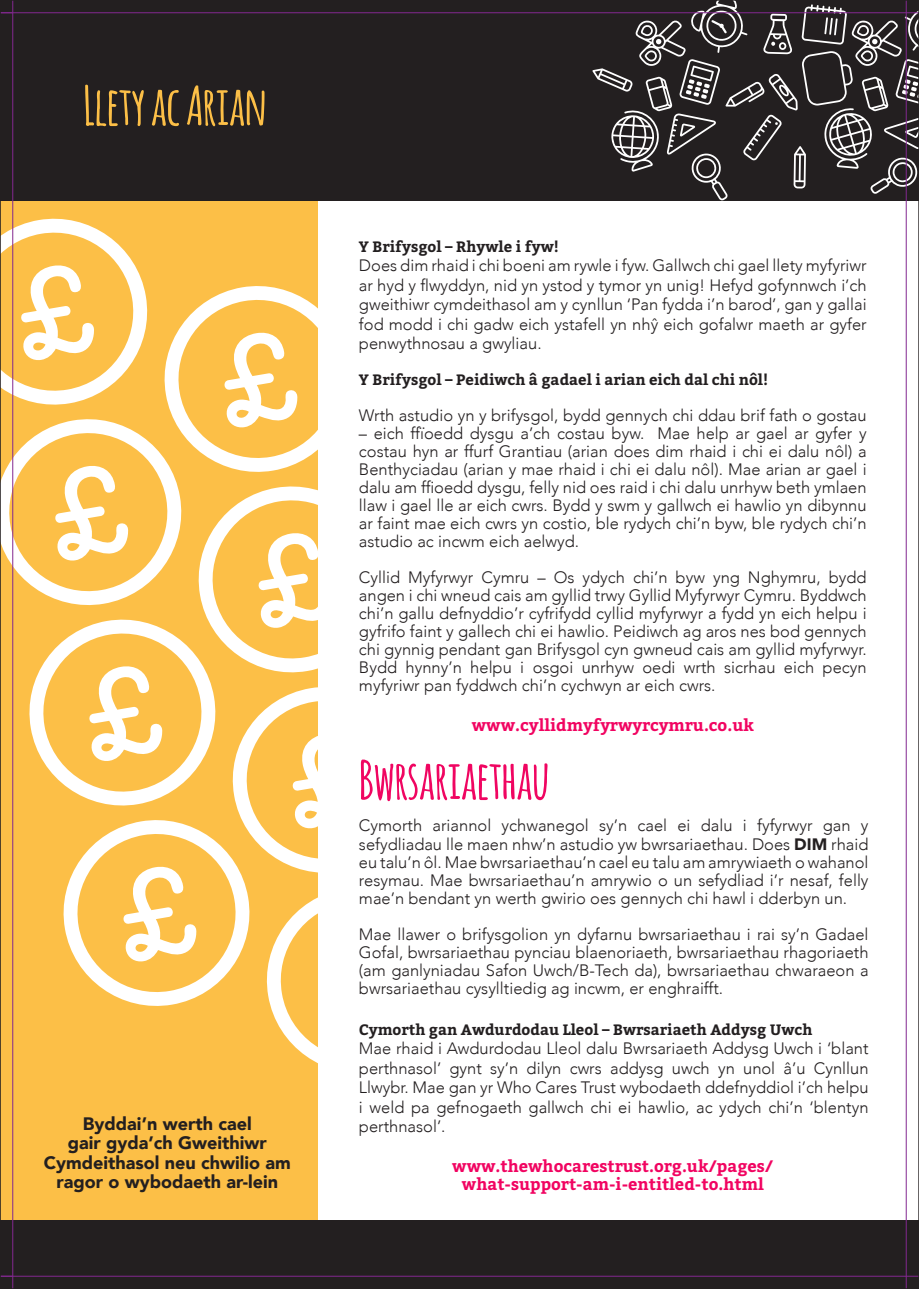
<style>
.page{position:relative;width:919px;height:1289px;background:#fff}
.page>*{position:absolute;margin:0;border:0;box-sizing:border-box;transform-origin:0 0}
.t1{font:700 52.95px "Amatic";color:#f00561}
.t2{font:700 52.95px "Amatic";color:#fcbf47}
.t3{font:900 18px/19.5px "Avenir";color:#231f20;text-align:center}
.t4{font:300 16.5px/18px "Avenir";color:#231f20;text-align:justify}
.t5{font:700 16.5px "Bitter";color:#f10461}
.t6{font:700 15px "Bitter";color:#231f20}
.s1{font-weight:900}
</style>
<div class="page">
<div style="left:0;top:0;width:918px;height:200px;background:#231f20"></div>
<div style="left:0;top:1220px;width:918px;height:68px;background:#231f20"></div>
<svg style="left:592px;top:0;width:327px;height:200px"></svg>
<hr style="left:905px;top:0;width:1px;height:1288px;background:#832890">
<hr style="left:0;top:12px;width:918px;height:1px;background:#832890">
<hr style="left:0;top:1275px;width:918px;height:1px;background:#832890">
<svg style="left:2px;top:2px;width:315px;height:1284px"></svg>
<p class="t2" style="left:84px;top:68px;width:184px">Llety ac Arian</p>
<p class="t3" style="left:44px;top:1113px;width:248px">Byddai’n werth cael<br>gair gyda’ch Gweithiwr<br>Cymdeithasol neu chwilio am ragor o wybodaeth ar-lein</p>
<p class="t6" style="left:359px;top:235px;width:201px">Y Brifysgol – Rhywle i fyw!</p>
<p class="t4" style="left:359px;top:256px;width:509px;line-height:19.5px">Does dim rhaid i chi boeni am rywle i fyw. Gallwch chi gael llety myfyriwr ar hyd y flwyddyn, nid yn ystod y tymor yn unig! Hefyd gofynnwch i’ch gweithiwr cymdeithasol am y cynllun ‘Pan fydda i’n barod’, gan y gallai fod modd i chi gadw eich ystafell yn nhŷ eich gofalwr maeth ar gyfer penwythnosau a gwyliau.</p>
<p class="t6" style="left:359px;top:368px;width:411px">Y Brifysgol – Peidiwch â gadael i arian eich dal chi nôl!</p>
<p class="t4" style="left:359px;top:406px;width:509px">Wrth astudio yn y brifysgol, bydd gennych chi ddau brif fath o gostau</p>
<p class="t4" style="left:359px;top:424px;width:509px">– eich ffïoedd dysgu a’ch costau byw. Mae help ar gael ar gyfer y costau hyn ar ffurf Grantiau (arian does dim rhaid i chi ei dalu nôl) a Benthyciadau (arian y mae rhaid i chi ei dalu nôl). Mae arian ar gael i dalu am ffioedd dysgu, felly nid oes raid i chi dalu unrhyw beth ymlaen llaw i gael lle ar eich cwrs. Bydd y swm y gallwch ei hawlio yn dibynnu ar faint mae eich cwrs yn costio, ble rydych chi’n byw, ble rydych chi’n astudio ac incwm eich aelwyd.</p>
<p class="t4" style="left:359px;top:568px;width:509px">Cyllid Myfyrwyr Cymru – Os ydych chi’n byw yng Nghymru, bydd angen i chi wneud cais am gyllid trwy Gyllid Myfyrwyr Cymru. Byddwch chi’n gallu defnyddio’r cyfrifydd cyllid myfyrwyr a fydd yn eich helpu i gyfrifo faint y gallech chi ei hawlio. Peidiwch ag aros nes bod gennych chi gynnig pendant gan Brifysgol cyn gwneud cais am gyllid myfyrwyr.<br>Bydd hynny’n helpu i osgoi unrhyw oedi wrth sicrhau eich pecyn myfyriwr pan fyddwch chi’n cychwyn ar eich cwrs.</p>
<p class="t5" style="left:472px;top:712px;width:283px">www.cyllidmyfyrwyrcymru.co.uk</p>
<p class="t1" style="left:359px;top:742px;width:191px">Bwrsariaethau</p>
<p class="t4" style="left:359px;top:815px;width:511px;line-height:19.5px">Cymorth ariannol ychwanegol sy’n cael ei dalu i fyfyrwyr gan y sefydliadau lle maen nhw’n astudio yw bwrsariaethau. Does <span class="s1">DIM</span> rhaid</p>
<p class="t4" style="left:359px;top:853px;width:511px">eu talu’n ôl. Mae bwrsariaethau’n cael eu talu am amrywiaeth o wahanol resymau. Mae bwrsariaethau’n amrywio o un sefydliad i’r nesaf, felly mae’n bendant yn werth gwirio oes gennych chi hawl i dderbyn un.</p>
<p class="t4" style="left:359px;top:925px;width:511px">Mae llawer o brifysgolion yn dyfarnu bwrsariaethau i rai sy’n Gadael Gofal, bwrsariaethau pynciau blaenoriaeth, bwrsariaethau rhagoriaeth (am ganlyniadau Safon Uwch/B-Tech da), bwrsariaethau chwaraeon a bwrsariaethau cysylltiedig ag incwm, er enghraifft.</p>
<p class="t6" style="left:359px;top:1017px;width:455px">Cymorth gan Awdurdodau Lleol – Bwrsariaeth Addysg Uwch</p>
<p class="t4" style="left:359px;top:1038px;width:511px;line-height:19.5px">Mae rhaid i Awdurdodau Lleol dalu Bwrsariaeth Addysg Uwch i ‘blant perthnasol’ gynt sy’n dilyn cwrs addysg uwch yn unol â’u Cynllun Llwybr. Mae gan yr Who Cares Trust wybodaeth ddefnyddiol i’ch helpu i weld pa gefnogaeth gallwch chi ei hawlio, ac ydych chi’n ‘blentyn perthnasol’.</p>
<p class="t5" style="left:452px;top:1153px;width:322px">www.thewhocarestrust.org.uk/pages/</p>
<p class="t5" style="left:462px;top:1171px;width:303px">what-support-am-i-entitled-to.html</p>
</div>
